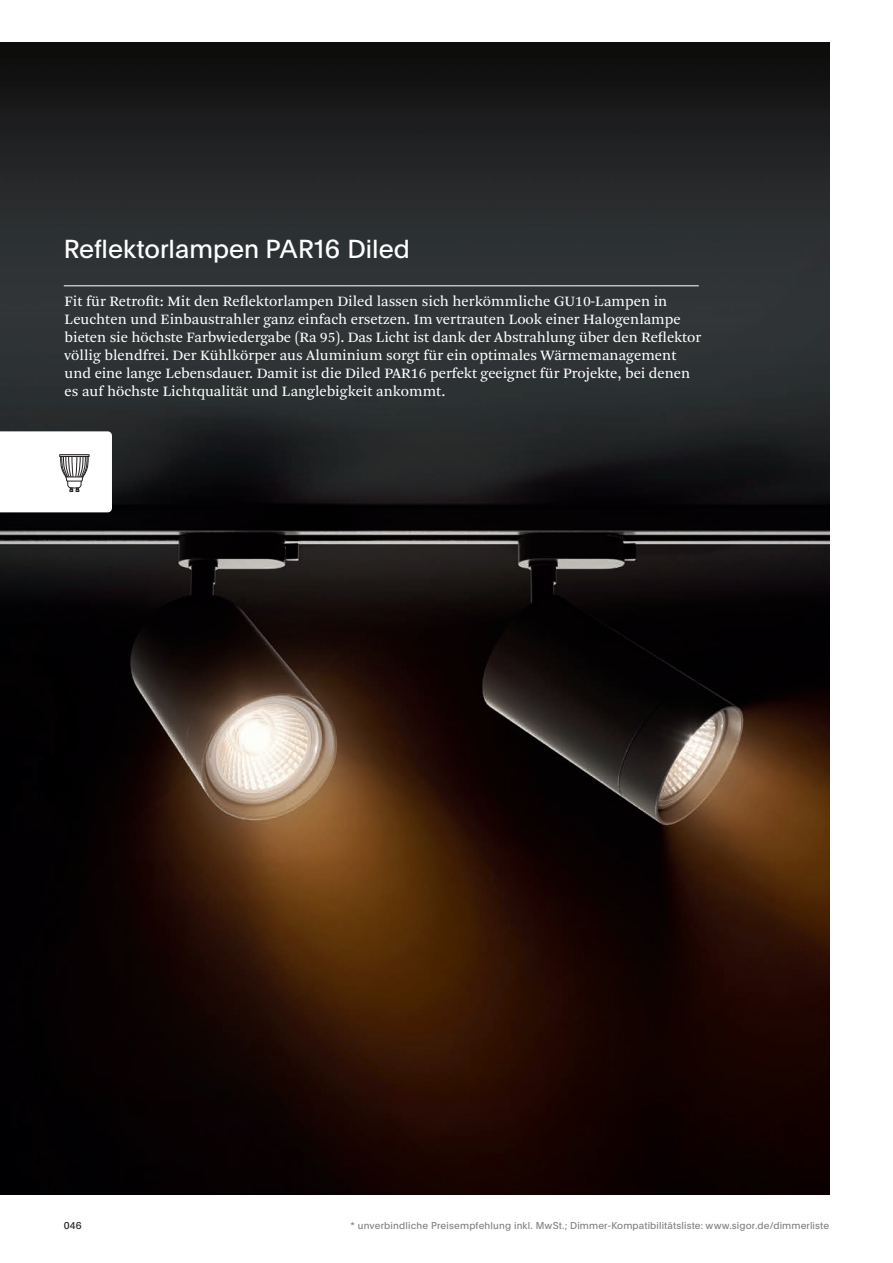
<style>
.page{position:relative;width:893px;height:1263px;background:#fff}
.page>*{position:absolute;margin:0;border:0;box-sizing:border-box;transform-origin:0 0}
.t1{font:25.5px "Plain";color:#fff}
.t2{font:15px/18px "Arnhem Blond";color:#fff}
.t3{font:9.75px "Plain";letter-spacing:.015em;color:#808285}
.t4{font:9.75px "Plain";color:#231f20}
</style>
<div class="page">
<img style="left:0;top:43px;width:829px;height:1151px">
<svg style="left:0;top:431px;width:112px;height:81px"></svg>
<hr style="left:64px;top:286px;width:635px;height:1px;background:#fff">
<h1 class="t1" style="left:64px;top:231px;width:347px">Reflektorlampen PAR16 Diled</h1>
<p class="t2" style="left:65px;top:293px;width:638px">Fit für Retrofit: Mit den Reflektorlampen Diled lassen sich herkömmliche GU10-Lampen in Leuchten und Einbaustrahler ganz einfach ersetzen. Im vertrauten Look einer Halogenlampe bieten sie höchste Farbwiedergabe (Ra 95). Das Licht ist dank der Abstrahlung über den Reflektor völlig blendfrei. Der Kühlkörper aus Aluminium sorgt für ein optimales Wärmemanagement und eine lange Lebensdauer. Damit ist die Diled PAR16 perfekt geeignet für Projekte, bei denen es auf höchste Lichtqualität und Langlebigkeit ankommt.</p>
<p class="t4" style="left:64px;top:1219px;width:19px">046</p>
<p class="t3" style="left:351px;top:1219px;width:480px">* unverbindliche Preisempfehlung inkl. MwSt.; Dimmer-Kompatibilitätsliste: www.sigor.de/dimmerliste</p>
</div>
